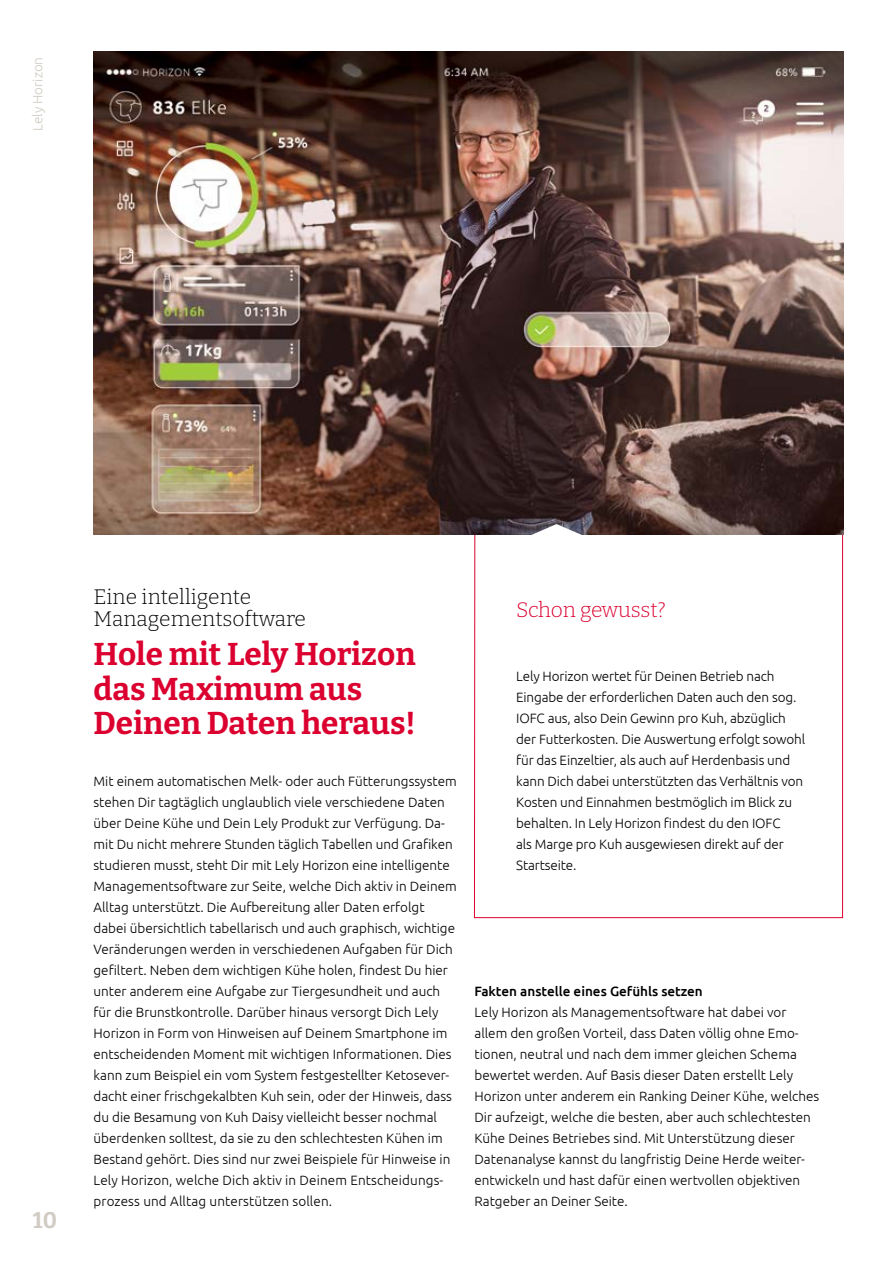
<style>
.page{position:relative;width:893px;height:1263px;background:#fff}
.page>*{position:absolute;margin:0;border:0;box-sizing:border-box;transform-origin:0 0}
.t1{font:700 31.5px/34.5px "Bitter";color:#db002f}
.t2{font:700 22.5px "Bitter";color:#d1cbc3}
.t3{font:300 21px/22.5px "Bitter";color:#000}
.t4{font:300 21px "Bitter";letter-spacing:-.01em;color:#db002f}
.t5{font:300 13.5px/21px "Ubuntu";color:#000}
.t6{font:500 13.5px "Ubuntu";color:#000}
.t7{font:300 13.5px "Ubuntu";color:#d1cbc3}
</style>
<div class="page">
<div style="left:474px;top:534px;width:369px;height:384px;background:#fff;border:1px solid #db002f"></div>
<img style="left:94px;top:51px;width:749px;height:483px">
<svg style="left:530px;top:524px;width:53px;height:11px"></svg>
<p class="t7" style="left:30px;top:131px;width:76px;rotate:-90deg">Lely Horizon</p>
<h2 class="t2" style="left:33px;top:1202px;width:26px">10</h2>
<h3 class="t3" style="left:94px;top:585px;width:214px">Eine intelligente<br>Managementsoftware</h3>
<h1 class="t1" style="left:94px;top:635px;width:324px">Hole mit Lely Horizon das Maximum aus<br>Deinen Daten heraus!</h1>
<p class="t5" style="left:94px;top:770px;width:365px">Mit einem automatischen Melk- oder auch Fütterungssystem stehen Dir tagtäglich unglaublich viele verschiedene Daten über Deine Kühe und Dein Lely Produkt zur Verfügung. Da&shy;mit Du nicht mehrere Stunden täglich Tabellen und Grafiken studieren musst, steht Dir mit Lely Horizon eine intelligente Managementsoftware zur Seite, welche Dich aktiv in Deinem Alltag unterstützt. Die Aufbereitung aller Daten erfolgt dabei übersichtlich tabellarisch und auch graphisch, wichtige Veränderungen werden in verschiedenen Aufgaben für Dich gefiltert. Neben dem wichtigen Kühe holen, findest Du hier unter anderem eine Aufgabe zur Tiergesundheit und auch für die Brunstkontrolle. Darüber hinaus versorgt Dich Lely Horizon in Form von Hinweisen auf Deinem Smartphone im entscheidenden Moment mit wichtigen Informationen. Dies kann zum Beispiel ein vom System festgestellter Ketosever&shy;dacht einer frischgekalbten Kuh sein, oder der Hinweis, dass du die Besamung von Kuh Daisy vielleicht besser nochmal überdenken solltest, da sie zu den schlechtesten Kühen im Bestand gehört. Dies sind nur zwei Beispiele für Hinweise in Lely Horizon, welche Dich aktiv in Deinem Entscheidungs&shy;prozess und Alltag unterstützen sollen.</p>
<h3 class="t4" style="left:516px;top:595px;width:151px">Schon gewusst?</h3>
<p class="t5" style="left:516px;top:665px;width:290px">Lely Horizon wertet für Deinen Betrieb nach Eingabe der erforderlichen Daten auch den sog.<br>IOFC aus, also Dein Gewinn pro Kuh, abzüglich der Futterkosten. Die Auswertung erfolgt sowohl für das Einzeltier, als auch auf Herdenbasis und kann Dich dabei unterstützten das Verhältnis von Kosten und Einnahmen bestmöglich im Blick zu behalten. In Lely Horizon findest du den IOFC<br>als Marge pro Kuh ausgewiesen direkt auf der Startseite.</p>
<p class="t6" style="left:474px;top:983px;width:230px">Fakten anstelle eines Gefühls setzen</p>
<p class="t5" style="left:474px;top:1002px;width:346px">Lely Horizon als Managementsoftware hat dabei vor allem den großen Vorteil, dass Daten völlig ohne Emo&shy;tionen, neutral und nach dem immer gleichen Schema bewertet werden. Auf Basis dieser Daten erstellt Lely Horizon unter anderem ein Ranking Deiner Kühe, welches Dir aufzeigt, welche die besten, aber auch schlechtesten Kühe Deines Betriebes sind. Mit Unterstützung dieser Datenanalyse kannst du langfristig Deine Herde weiter&shy;entwickeln und hast dafür einen wertvollen objektiven Ratgeber an Deiner Seite.</p>
</div>
